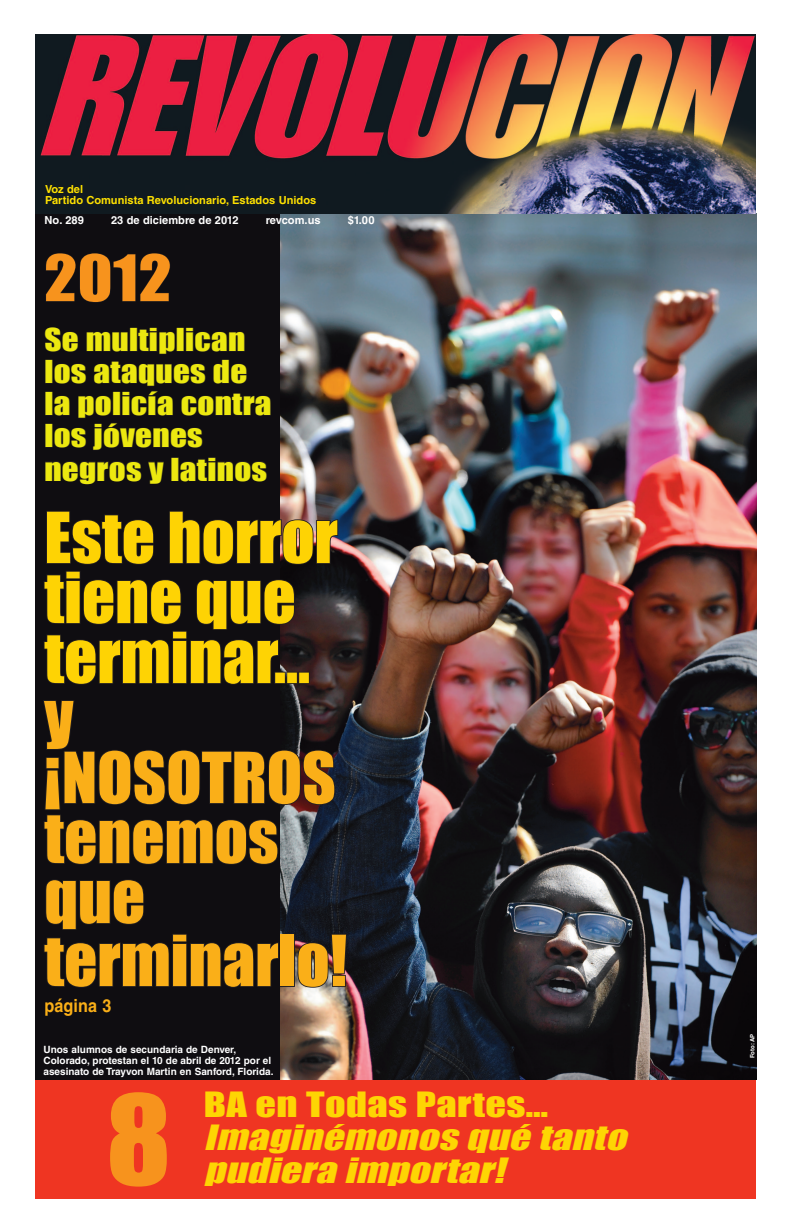
<style>
.page{position:relative;width:792px;height:1224px;background:#fff}
.page>*{position:absolute;margin:0;border:0;box-sizing:border-box;transform-origin:0 0}
.t1{font:115px "Impact";color:#f7931d;scale:1.05 1}
.t2{font:65px/60.8px "Impact";color:#faaf18}
.t3{font:65px/60px "Impact";color:#fed304}
.t4{font:59.2px "Impact";color:#f7931d;scale:1.1 1}
.t5{font:italic 32px/33px "Impact";color:#fed503;scale:1.26 1}
.t6{font:32px "Impact";letter-spacing:.01em;color:#fed503;scale:1.26 1}
.t7{font:29px/32.4px "Impact";letter-spacing:.01em;color:#ece810;scale:1.14 1}
.t8{font:700 18px "Helvetica LT Std";letter-spacing:.01em;color:#faaf18;scale:.9 1}
.t9{font:700 11.1px/11px "Helvetica LT Std";color:#ffe101}
.t10{font:700 11.1px "Helvetica LT Std";color:#fff}
.t11{font:700 10px/11px "Helvetica LT Std";color:#fff}
.t12{font:700 6px "Helvetica LT Std";letter-spacing:-.01em;color:#fff}
</style>
<div class="page">
<div style="left:35px;top:210px;width:247px;height:874px;background:#0f0d11"></div>
<img style="left:280px;top:214px;width:476px;height:866px">
<svg style="left:46px;top:253px;width:124px;height:49px"></svg>
<svg style="left:45px;top:327px;width:226px;height:123px"></svg>
<svg style="left:45px;top:461px;width:119px;height:23px"></svg>
<div style="left:171px;top:457px;width:8px;height:24px;border:1px solid #231f20"></div>
<svg style="left:180px;top:457px;width:87px;height:24px"></svg>
<svg style="left:44px;top:510px;width:295px;height:176px"></svg>
<svg style="left:43px;top:699px;width:293px;height:167px"></svg>
<svg style="left:44px;top:879px;width:235px;height:109px"></svg>
<div style="left:280px;top:934px;width:15px;height:53px;border:2px solid #231f20"></div>
<img style="left:296px;top:933px;width:52px;height:56px">
<img style="left:36px;top:34px;width:720px;height:179px">
<div style="left:35px;top:1080px;width:721px;height:118px;background:#ef3522"></div>
<p class="t9" style="left:45px;top:183px;width:273px">Voz del<br>Partido Comunista Revolucionario, Estados Unidos</p>
<p class="t10" style="left:45px;top:213px;width:41px">No. 289</p>
<p class="t10" style="left:111px;top:213px;width:129px">23 de diciembre de 2012</p>
<p class="t10" style="left:266px;top:213px;width:56px">revcom.us</p>
<p class="t10" style="left:348px;top:213px;width:28px">$1.00</p>
<h3 class="t4" style="left:44px;top:232px;width:117px">2012</h3>
<h3 class="t7" style="left:44px;top:323px;width:201px">Se multiplican los ataques de la policía contra los jóvenes negros y latinos</h3>
<h2 class="t3" style="left:44px;top:506px;width:295px">Este horror tiene que terminar…</h2>
<h2 class="t2" style="left:44px;top:685px;width:304px">y ¡NOSOTROS tenemos que terminarlo!</h2>
<h3 class="t8" style="left:44px;top:995px;width:76px">página 3</h3>
<p class="t11" style="left:44px;top:1044px;width:231px">Unos alumnos de secundaria de Denver,<br>Colorado, protestan el 10 de abril de 2012 por el asesinato de Trayvon Martin en Sanford, Florida.</p>
<h1 class="t1" style="left:106px;top:1051px;width:63px">8</h1>
<h3 class="t6" style="left:204px;top:1080px;width:275px">BA en Todas Partes…</h3>
<h3 class="t5" style="left:204px;top:1120px;width:345px">Imaginémonosqué tanto pudiera importar!</h3>
<p class="t12" style="left:749px;top:1058px;width:26px;rotate:-90deg">Foto: AP</p>
</div>
